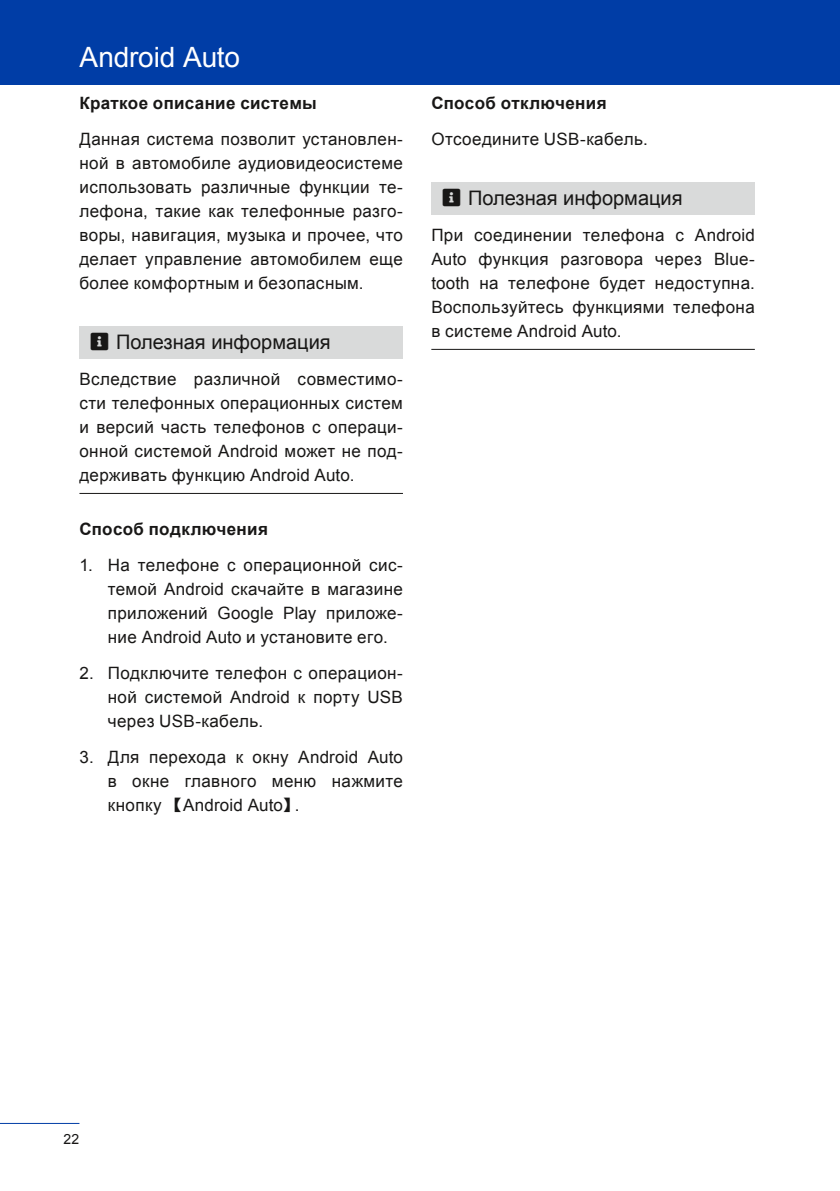
<style>
.page{position:relative;width:840px;height:1191px;background:#fff}
.page>*{position:absolute;margin:0;border:0;box-sizing:border-box;transform-origin:0 0}
.t1{font:28px "Arial";letter-spacing:-.005em;color:#fff}
.t2{font:20px "Arial";color:#181716}
.t3{font:17px/24px "Arial";letter-spacing:.02em;color:#181716;text-align:justify}
.t4{font:700 17px "Arial";letter-spacing:.02em;color:#181716}
.t5{font:14px "Arial";color:#181716}
.s1{font-family:"Sim Sun"}
</style>
<div class="page">
<hr style="left:0;top:1123px;width:79px;height:1px;background:#003da6">
<div style="left:0;top:0;width:839px;height:85px;background:#003da6"></div>
<div style="left:79px;top:326px;width:324px;height:33px;background:#d9dada"></div>
<hr style="left:79px;top:493px;width:324px;height:1px;background:#181716">
<div style="left:431px;top:182px;width:323px;height:33px;background:#d9dada"></div>
<hr style="left:431px;top:349px;width:323px;height:1px;background:#181716">
<h1 class="t1" style="left:79px;top:39px;width:162px">Android Auto</h1>
<p class="t4" style="left:79px;top:92px;width:239px">Краткое описание системы</p>
<p class="t3" style="left:79px;top:127px;width:325px">Данная система позволит установлен&shy;ной в автомобиле аудиовидеосистеме использовать различные функции те&shy;лефона, такие как телефонные разго&shy;воры, навигация, музыка и прочее, что делает управление автомобилем еще более комфортным и безопасным.</p>
<p class="t2" style="left:91px;top:329px;width:241px">■□▲❑◆ Полезная информация</p>
<p class="t3" style="left:79px;top:367px;width:325px">Вследствие различной совместимо&shy;сти телефонных операционных систем и версий часть телефонов с операци&shy;онной системой Android может не под&shy;держивать функцию Android Auto.</p>
<p class="t4" style="left:79px;top:518px;width:190px">Способ подключения</p>
<p class="t3" style="left:108px;top:553px;width:296px;text-indent:-28px">1. На телефоне с операционной сис&shy;темой Android скачайте в магазине приложений Google Play приложе&shy;ние Android Auto и установите его.</p>
<p class="t3" style="left:108px;top:661px;width:296px;text-indent:-28px">2. Подключите телефон с операцион&shy;ной системой Android к порту USB через USB-кабель.</p>
<p class="t3" style="left:108px;top:745px;width:296px;text-indent:-28px">3. Для перехода к окну Android Auto в окне главного меню нажмите кнопку <span class="s1">【</span>Android Auto<span class="s1">】</span>.</p>
<p class="t4" style="left:431px;top:92px;width:177px">Способ отключения</p>
<p class="t3" style="left:431px;top:127px;width:218px">Отсоедините USB-кабель.</p>
<p class="t2" style="left:442px;top:185px;width:241px">■□▲❑◆ Полезная информация</p>
<p class="t3" style="left:431px;top:223px;width:325px">При соединении телефона с Android Auto функция разговора через Blue&shy;tooth на телефоне будет недоступна.<br>Воспользуйтесь функциями телефона в системе Android Auto.</p>
<p class="t5" style="left:63px;top:1129px;width:17px">22</p>
</div>
